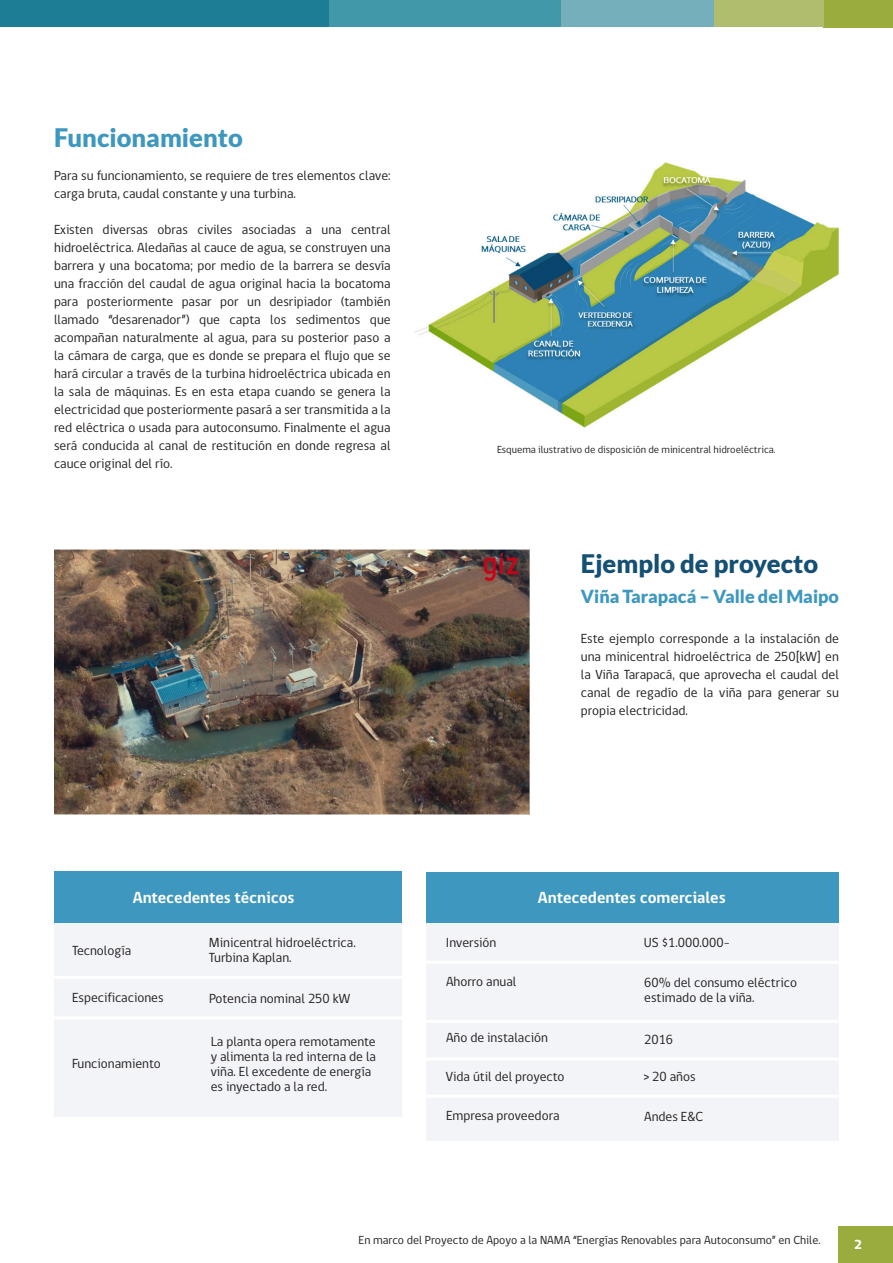
<style>
.page{position:relative;width:893px;height:1263px;background:#fff}
.page>*{position:absolute;margin:0;border:0;box-sizing:border-box;transform-origin:0 0}
.t1{font:900 25.5px "Lato";color:#144f74}
.t2{font:900 25.5px "Lato";color:#3d97be}
.t3{font:900 18px "Lato";color:#3d97be}
.t4{font:700 16.5px "gob CL";color:#fff}
.t5{font:13.5px/18px "gob CL";color:#231f20}
.t6{font:800 13.5px "gob CL";color:#fff}
.t7{font:12px "gob CL";color:#231f20}
.t8{font:10.5px "gob CL";color:#231f20}
</style>
<div class="page">
<div style="left:0;top:0;width:329px;height:27px;background:#1d7d94"></div>
<div style="left:823px;top:0;width:70px;height:27px;background:#9aac3e"></div>
<div style="left:561px;top:0;width:153px;height:27px;background:#76afbc"></div>
<div style="left:329px;top:0;width:232px;height:27px;background:#4098a9"></div>
<div style="left:714px;top:0;width:109px;height:27px;background:#b1bd6e"></div>
<div style="left:839px;top:1227px;width:54px;height:36px;background:#9aac3e"></div>
<img style="left:414px;top:162px;width:425px;height:266px">
<img style="left:54px;top:549px;width:475px;height:265px">
<div style="left:54px;top:872px;width:347px;height:52px;background:#3d97be"></div>
<div style="left:54px;top:923px;width:347px;height:193px;background:#f3f4f7"></div>
<hr style="left:54px;top:976px;width:353px;height:3px;background:#fff">
<hr style="left:54px;top:1016px;width:353px;height:3px;background:#fff">
<div style="left:427px;top:872px;width:412px;height:53px;background:#3d97be"></div>
<div style="left:427px;top:923px;width:412px;height:217px;background:#f3f4f7"></div>
<hr style="left:409px;top:961px;width:430px;height:3px;background:#fff">
<hr style="left:409px;top:1020px;width:430px;height:3px;background:#fff">
<hr style="left:409px;top:1057px;width:430px;height:3px;background:#fff">
<hr style="left:409px;top:1095px;width:430px;height:3px;background:#fff">
<p class="t2" style="left:54px;top:123px;width:190px">Funcionamiento</p>
<p class="t5" style="left:54px;top:167px;width:338px">Para su funcionamiento, se requiere de tres elementos clave: carga bruta, caudal constante y una turbina.</p>
<p class="t5" style="left:54px;top:221px;width:338px;text-align:justify">Existen diversas obras civiles asociadas a una central hidroeléctrica. Aledañas al cauce de agua, se construyen una barrera y una bocatoma; por medio de la barrera se desvía una fracción del caudal de agua original hacia la bocatoma para posteriormente pasar por un desripiador (también llamado “desarenador”) que capta los sedimentos que acompañan naturalmente al agua, para su posterior paso a la cámara de carga, que es donde se prepara el flujo que se hará circular a través de la turbina hidroeléctrica ubicada en la sala de máquinas. Es en esta etapa cuando se genera la electricidad que posteriormente pasará a ser transmitida a la red eléctrica o usada para autoconsumo. Finalmente el agua será conducida al canal de restitución en donde regresa al cauce original del río.</p>
<p class="t8" style="left:497px;top:442px;width:280px">Esquema ilustrativo de disposición de minicentral hidroeléctrica.</p>
<p class="t1" style="left:581px;top:548px;width:239px">Ejemplo de proyecto</p>
<p class="t3" style="left:581px;top:586px;width:259px">Viña Tarapacá – Valle del Maipo</p>
<p class="t5" style="left:581px;top:630px;width:260px;text-align:justify">Este ejemplo corresponde a la instalación de una minicentral hidroeléctrica de 250[kW] en la Viña Tarapacá, que aprovecha el caudal del canal de regadío de la viña para generar su propia electricidad.</p>
<p class="t4" style="left:133px;top:886px;width:164px">Antecedentes técnicos</p>
<p class="t5" style="left:72px;top:942px;width:61px">Tecnología</p>
<p class="t5" style="left:72px;top:989px;width:93px">Especificaciones</p>
<p class="t5" style="left:72px;top:1054px;width:90px">Funcionamiento</p>
<p class="t5" style="left:209px;top:935px;width:148px;line-height:15px">Minicentral hidroeléctrica.<br>Turbina Kaplan.</p>
<p class="t5" style="left:209px;top:989px;width:142px">Potencia nominal 250 kW</p>
<p class="t5" style="left:211px;top:1034px;width:167px;line-height:15px">La planta opera remotamente y alimenta la red interna de la viña. El excedente de energía es inyectado a la red.</p>
<p class="t5" style="left:446px;top:933px;width:52px">Inversión</p>
<p class="t5" style="left:446px;top:972px;width:72px">Ahorro anual</p>
<p class="t4" style="left:538px;top:886px;width:189px">Antecedentes comerciales</p>
<p class="t5" style="left:644px;top:933px;width:88px">US $1.000.000-</p>
<p class="t5" style="left:644px;top:976px;width:154px;line-height:15px">60% del consumo eléctrico estimado de la viña.</p>
<p class="t5" style="left:446px;top:1029px;width:103px">Año de instalación</p>
<p class="t5" style="left:644px;top:1030px;width:30px">2016</p>
<p class="t5" style="left:446px;top:1067px;width:120px">Vida útil del proyecto</p>
<p class="t5" style="left:446px;top:1106px;width:115px">Empresa proveedora</p>
<p class="t5" style="left:644px;top:1067px;width:53px">&gt; 20 años</p>
<p class="t5" style="left:644px;top:1108px;width:61px">Andes E&amp;C</p>
<p class="t7" style="left:359px;top:1232px;width:463px">En marco del Proyecto de Apoyo a la NAMA “Energías Renovables para Autoconsumo” en Chile.</p>
<p class="t6" style="left:854px;top:1235px;width:9px">2</p>
</div>
